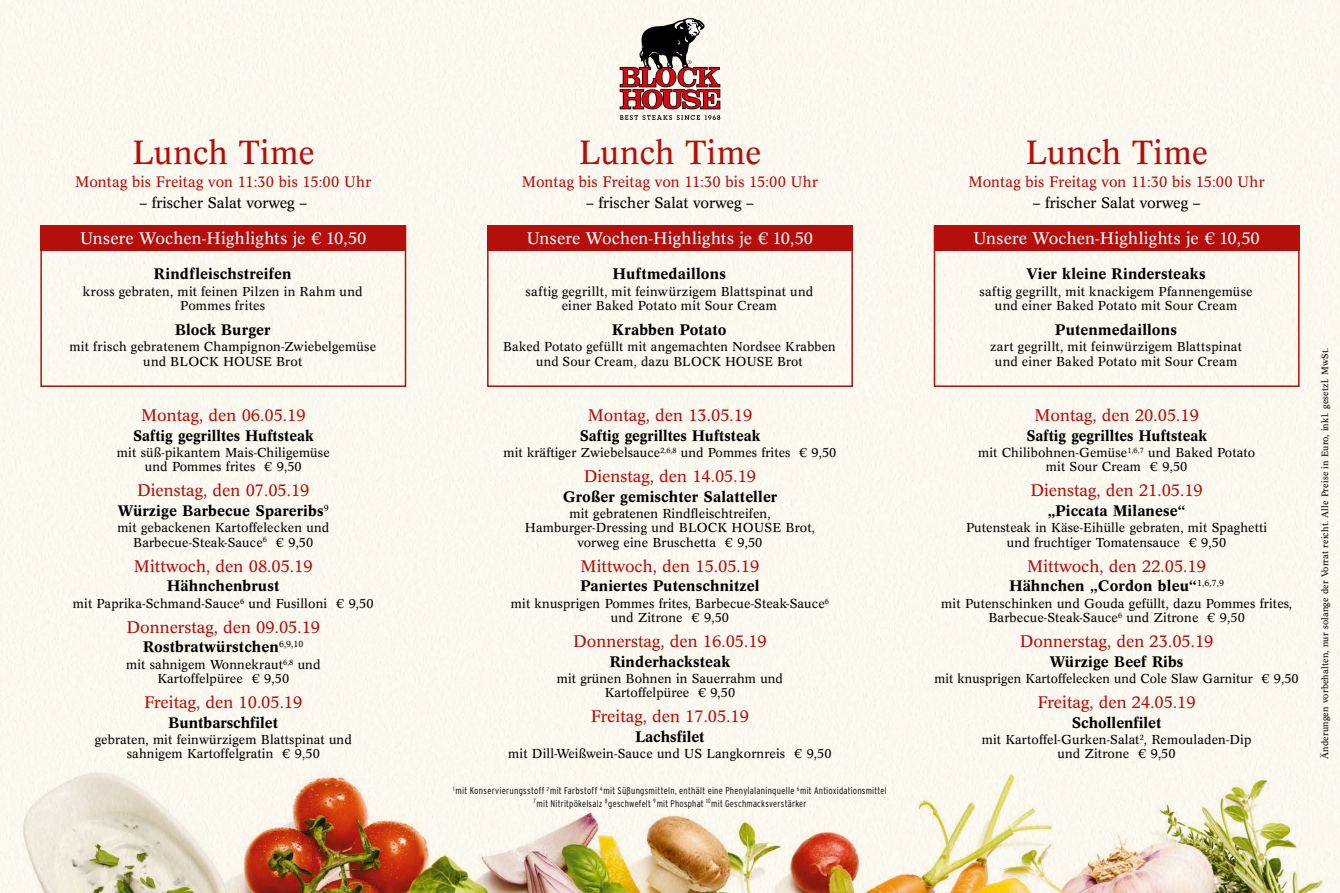
<style>
.page{position:relative;width:1340px;height:893px;background:#fff}
.page>*{position:absolute;margin:0;border:0;box-sizing:border-box;transform-origin:0 0}
.t1{font:33px "Concorde Pro";letter-spacing:.005em;color:#b50e0b}
.t2{font:16.5px "Concorde Pro";color:#b50e0b}
.t3{font:16.5px "Concorde Pro";letter-spacing:.01em;color:#fff}
.t4{font:500 15px "Concorde Pro";letter-spacing:.01em;color:#000}
.t5{font:15px "Concorde Pro";letter-spacing:.01em;color:#b50e0b}
.t6{font:15px "Concorde Pro";color:#000}
.t7{font:12.75px/14.2px "Concorde Pro";letter-spacing:.01em;color:#000;text-align:center}
.t8{font:300 condensed 9.75px/12.6px "Interstate";letter-spacing:.025em;color:#000;text-align:center}
.t9{font:9px "Concorde Pro";letter-spacing:.02em;color:#000}
</style>
<div class="page">
<div style="left:0;top:593px;width:1339px;height:300px;background:#fbf8ef"></div>
<img style="left:23px;top:720px;width:1302px;height:173px">
<svg style="left:619px;top:18px;width:101px;height:91px"></svg>
<svg style="left:620px;top:115px;width:100px;height:5px"></svg>
<div style="left:40px;top:225px;width:367px;height:163px;background:#fbf8ef"></div>
<div style="left:40px;top:225px;width:366px;height:26px;background:#b50e0b"></div>
<div style="left:486px;top:225px;width:367px;height:163px;background:#fbf8ef"></div>
<div style="left:487px;top:225px;width:366px;height:26px;background:#b50e0b"></div>
<div style="left:933px;top:225px;width:367px;height:163px;background:#fbf8ef"></div>
<div style="left:933px;top:225px;width:366px;height:26px;background:#b50e0b"></div>
<h1 class="t1" style="left:132px;top:131px;width:184px">Lunch Time</h1>
<p class="t5" style="left:75px;top:172px;width:298px">Montag bis Freitag von 11:30 bis 15:00 Uhr</p>
<p class="t6" style="left:139px;top:193px;width:169px">– frischer Salat vorweg –</p>
<h1 class="t1" style="left:578px;top:131px;width:184px">Lunch Time</h1>
<h1 class="t1" style="left:1025px;top:131px;width:184px">Lunch Time</h1>
<p class="t5" style="left:968px;top:172px;width:298px">Montag bis Freitag von 11:30 bis 15:00 Uhr</p>
<p class="t6" style="left:1032px;top:193px;width:169px">– frischer Salat vorweg –</p>
<p class="t5" style="left:522px;top:172px;width:298px">Montag bis Freitag von 11:30 bis 15:00 Uhr</p>
<p class="t6" style="left:586px;top:193px;width:169px">– frischer Salat vorweg –</p>
<p class="t3" style="left:80px;top:227px;width:288px">Unsere Wochen-Highlights je € 10,50</p>
<p class="t4" style="left:154px;top:264px;width:139px">Rindfleischstreifen</p>
<p class="t7" style="left:83px;top:284px;width:281px">kross gebraten, mit feinen Pilzen in Rahm und<br>Pommes frites</p>
<p class="t4" style="left:175px;top:320px;width:97px">Block Burger</p>
<p class="t7" style="left:143px;top:340px;width:234px;text-align:left;text-indent:-74px">mit frisch gebratenem Champignon-Zwiebelgemüse und Block House</p>
<p class="t7" style="left:276px;top:354px;width:28px">Brot</p>
<p class="t2" style="left:141px;top:404px;width:166px">Montag, den 06.05.19</p>
<p class="t4" style="left:133px;top:426px;width:182px">Saftig gegrilltes Huftsteak</p>
<p class="t7" style="left:117px;top:446px;width:214px">mit süß-pikantem Mais-Chiligemüse und Pommes frites € 9,50</p>
<p class="t2" style="left:137px;top:480px;width:174px">Dienstag, den 07.05.19</p>
<p class="t4" style="left:118px;top:501px;width:212px">Würzige Barbecue Spareribs<sup>9</sup></p>
<p class="t7" style="left:117px;top:521px;width:213px">mit gebackenen Kartoffelecken und<br>Barbecue-Steak-Sauce<sup>6</sup> € 9,50</p>
<p class="t2" style="left:134px;top:555px;width:180px">Mittwoch, den 08.05.19</p>
<p class="t4" style="left:167px;top:576px;width:114px">Hähnchenbrust</p>
<p class="t7" style="left:73px;top:596px;width:302px">mit Paprika-Schmand-Sauce<sup>6</sup> und Fusilloni € 9,50</p>
<p class="t2" style="left:126px;top:616px;width:195px">Donnerstag, den 09.05.19</p>
<p class="t4" style="left:143px;top:637px;width:162px">Rostbratwürstchen<sup>6,9,10</sup></p>
<p class="t7" style="left:126px;top:657px;width:196px">mit sahnigem Wonnekraut<sup>6,8</sup> und<br>Kartoffelpüree € 9,50</p>
<p class="t2" style="left:144px;top:691px;width:160px">Freitag, den 10.05.19</p>
<p class="t4" style="left:169px;top:713px;width:111px">Buntbarschfilet</p>
<p class="t7" style="left:95px;top:732px;width:258px">gebraten, mit feinwürzigem Blattspinat und sahnigem Kartoffelgratin € 9,50</p>
<p class="t3" style="left:526px;top:227px;width:288px">Unsere Wochen-Highlights je € 10,50</p>
<p class="t4" style="left:613px;top:264px;width:114px">Huftmedaillons</p>
<p class="t7" style="left:525px;top:284px;width:289px">saftig gegrillt, mit feinwürzigem Blattspinat und einer Baked Potato mit Sour Cream</p>
<p class="t4" style="left:612px;top:320px;width:116px">Krabben Potato</p>
<p class="t7" style="left:536px;top:340px;width:301px;text-align:left;text-indent:-33px">Baked Potato gefüllt mit angemachten Nordsee Krabben und Sour Cream, dazu Block House</p>
<p class="t7" style="left:777px;top:354px;width:27px">Brot</p>
<p class="t2" style="left:587px;top:404px;width:166px">Montag, den 13.05.19</p>
<p class="t4" style="left:579px;top:426px;width:182px">Saftig gegrilltes Huftsteak</p>
<p class="t7" style="left:503px;top:446px;width:334px">mit kräftiger Zwiebelsauce<sup>2,6,8</sup> und Pommes frites € 9,50</p>
<p class="t2" style="left:583px;top:466px;width:174px">Dienstag, den 14.05.19</p>
<p class="t4" style="left:562px;top:487px;width:216px">Großer gemischter Salatteller</p>
<p class="t7" style="left:525px;top:507px;width:247px;text-align:left;text-indent:45px">mit gebratenen Rindfleischtreifen,<br>Hamburger-Dressing und Block House</p>
<p class="t7" style="left:785px;top:521px;width:31px">Brot,</p>
<p class="t7" style="left:577px;top:535px;width:186px">vorweg eine Bruschetta € 9,50</p>
<p class="t2" style="left:580px;top:555px;width:180px">Mittwoch, den 15.05.19</p>
<p class="t4" style="left:580px;top:576px;width:180px">Paniertes Putenschnitzel</p>
<p class="t7" style="left:511px;top:596px;width:320px">mit knusprigen Pommes frites, Barbecue-Steak-Sauce<sup>6 </sup>und Zitrone € 9,50</p>
<p class="t2" style="left:573px;top:630px;width:195px">Donnerstag, den 16.05.19</p>
<p class="t4" style="left:609px;top:652px;width:122px">Rinderhacksteak</p>
<p class="t7" style="left:557px;top:671px;width:228px">mit grünen Bohnen in Sauerrahm und<br>Kartoffelpüree € 9,50</p>
<p class="t2" style="left:591px;top:706px;width:160px">Freitag, den 17.05.19</p>
<p class="t4" style="left:635px;top:727px;width:71px">Lachsfilet</p>
<p class="t7" style="left:508px;top:747px;width:325px">mit Dill-Weißwein-Sauce und US Langkornreis € 9,50</p>
<p class="t3" style="left:973px;top:227px;width:288px">Unsere Wochen-Highlights je € 10,50</p>
<p class="t4" style="left:1026px;top:264px;width:181px">Vier kleine Rindersteaks</p>
<p class="t7" style="left:979px;top:284px;width:275px">saftig gegrillt, mit knackigem Pfannengemüse und einer Baked Potato mit Sour Cream</p>
<p class="t4" style="left:1055px;top:320px;width:123px">Putenmedaillons</p>
<p class="t7" style="left:990px;top:340px;width:253px">zart gegrillt, mit feinwürzigem Blattspinat und einer Baked Potato mit Sour Cream</p>
<p class="t2" style="left:1034px;top:404px;width:166px">Montag, den 20.05.19</p>
<p class="t4" style="left:1026px;top:426px;width:182px">Saftig gegrilltes Huftsteak</p>
<p class="t7" style="left:978px;top:446px;width:278px">mit Chilibohnen-Gemüse<sup>1,6,7</sup> und Baked Potato mit Sour Cream € 9,50</p>
<p class="t2" style="left:1030px;top:480px;width:174px">Dienstag, den 21.05.19</p>
<p class="t4" style="left:1047px;top:501px;width:139px">„Piccata Milanese“</p>
<p class="t7" style="left:966px;top:521px;width:302px">Putensteak in Käse-Eihülle gebraten, mit Spaghetti und fruchtiger Tomatensauce € 9,50</p>
<p class="t2" style="left:1027px;top:555px;width:180px">Mittwoch, den 22.05.19</p>
<p class="t4" style="left:1009px;top:576px;width:216px">Hähnchen „Cordon bleu“<sup>1,6,7,9</sup></p>
<p class="t7" style="left:941px;top:596px;width:352px">mit Putenschinken und Gouda gefüllt, dazu Pommes frites,<br>Barbecue-Steak-Sauce<sup>6</sup> und Zitrone € 9,50</p>
<p class="t2" style="left:1019px;top:630px;width:195px">Donnerstag, den 23.05.19</p>
<p class="t4" style="left:1049px;top:652px;width:135px">Würzige Beef Ribs</p>
<p class="t7" style="left:934px;top:671px;width:366px">mit knusprigen Kartoffelecken und Cole Slaw Garnitur € 9,50</p>
<p class="t2" style="left:1037px;top:691px;width:160px">Freitag, den 24.05.19</p>
<p class="t4" style="left:1071px;top:713px;width:91px">Schollenfilet</p>
<p class="t7" style="left:981px;top:732px;width:271px">mit Kartoffel-Gurken-Salat<sup>2</sup>, Remouladen-Dip und Zitrone € 9,50</p>
<p class="t9" style="left:1319px;top:759px;width:412px;rotate:-90deg">Änderungen vorbehalten, nur solange der Vorrat reicht. Alle Preise in Euro, inkl. gesetzl. MwSt.</p>
<p class="t8" style="left:453px;top:784px;width:435px"><sup>1</sup>mit Konservierungsstoff <sup>2</sup>mit Farbstoff <sup>4</sup>mit Süßungsmitteln, enthält eine Phenylalaninquelle <sup>6</sup>mit Antioxidationsmittel<br><sup>7</sup>mit Nitritpökelsalz <sup>8</sup>geschwefelt <sup>9</sup>mit Phosphat <sup>10</sup>mit Geschmacksverstärker</p>
</div>
